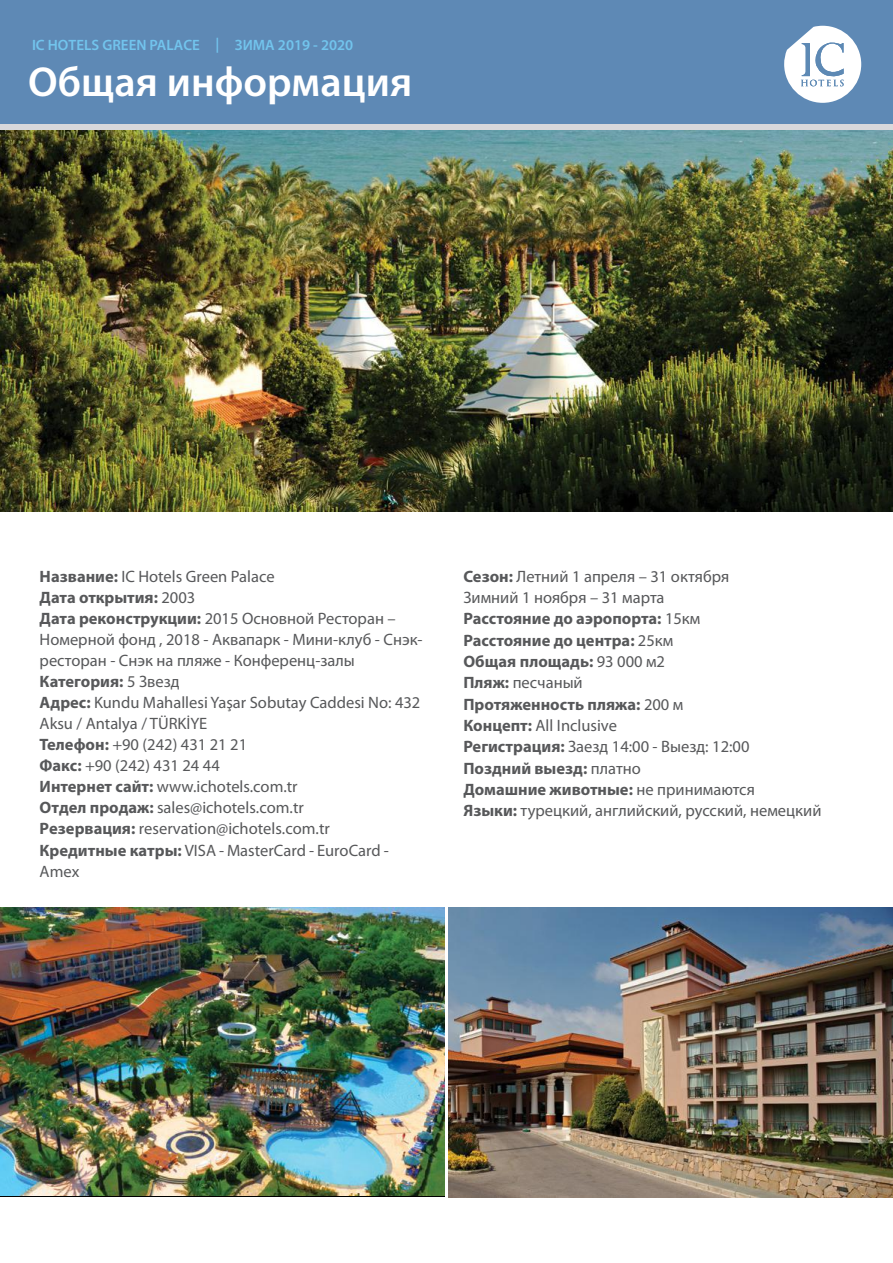
<style>
.page{position:relative;width:893px;height:1263px;background:#fff}
.page>*{position:absolute;margin:0;border:0;box-sizing:border-box;transform-origin:0 0}
.t1{font:600 42px "Myriad Pro";color:#fff}
.t2{font:16.5px/21px "Myriad Pro";color:#57585a}
.t3{font:600 15px "Myriad Pro";color:#72c4ed}
.s1{font-weight:700}
</style>
<div class="page">
<div style="left:0;top:124px;width:893px;height:7px;background:#d8d8db"></div>
<div style="left:0;top:0;width:893px;height:124px;background:#5e89b5"></div>
<svg style="left:784px;top:26px;width:77px;height:77px"></svg>
<img style="left:0;top:130px;width:893px;height:382px">
<img style="left:0;top:908px;width:445px;height:288px">
<img style="left:448px;top:908px;width:445px;height:289px">
<p class="t3" style="left:32px;top:35px;width:323px">IC HOTELS GREEN PALACE | ЗИМА 2019 - 2020</p>
<h1 class="t1" style="left:28px;top:55px;width:386px">Общая информация</h1>
<p class="t2" style="left:40px;top:565px;width:385px"><span class="s1">Название:</span> IC Hotels Green Palace<br><span class="s1">Дата открытия:</span> 2003<br><span class="s1">Дата реконструкции:</span> 2015 Основной Ресторан – Номерной фонд , 2018 - Аквапарк - Мини-клуб - Снэк&shy;ресторан - Снэк на пляже - Конференц-залы <span class="s1">Категория:</span> 5 Звезд<br><span class="s1">Адрес:</span> Kundu Mahallesi Yaşar Sobutay Caddesi No: 432<br>Aksu / Antalya / TÜRKİYE<br><span class="s1">Телефон:</span> +90 (242) 431 21 21<br><span class="s1">Факс:</span> +90 (242) 431 24 44<br><span class="s1">Интернет сайт:</span> www.ichotels.com.tr<br><span class="s1">Отдел продаж:</span> sales@ichotels.com.tr<br><span class="s1">Резервация:</span> reservation@ichotels.com.tr<br><span class="s1">Кредитные катры:</span> VISA - MasterCard - EuroCard - Amex</p>
<p class="t2" style="left:463px;top:565px;width:359px"><span class="s1">Сезон:</span> Летний 1 апреля – 31 октября<br>Зимний 1 ноября – 31 марта<br><span class="s1">Расстояние до аэропорта:</span> 15км<br><span class="s1">Расстояние до центра:</span> 25км<br><span class="s1">Общая площадь:</span> 93 000 м2<br><span class="s1">Пляж:</span> песчаный<br><span class="s1">Протяженность пляжа:</span> 200 м<br><span class="s1">Концепт:</span> All Inclusive<br><span class="s1">Регистрация:</span> Заезд 14:00 - Выезд: 12:00<br><span class="s1">Поздний выезд:</span> платно<br><span class="s1">Домашние животные:</span> не принимаются<br><span class="s1">Языки:</span> турецкий, английский, русский, немецкий</p>
</div>
